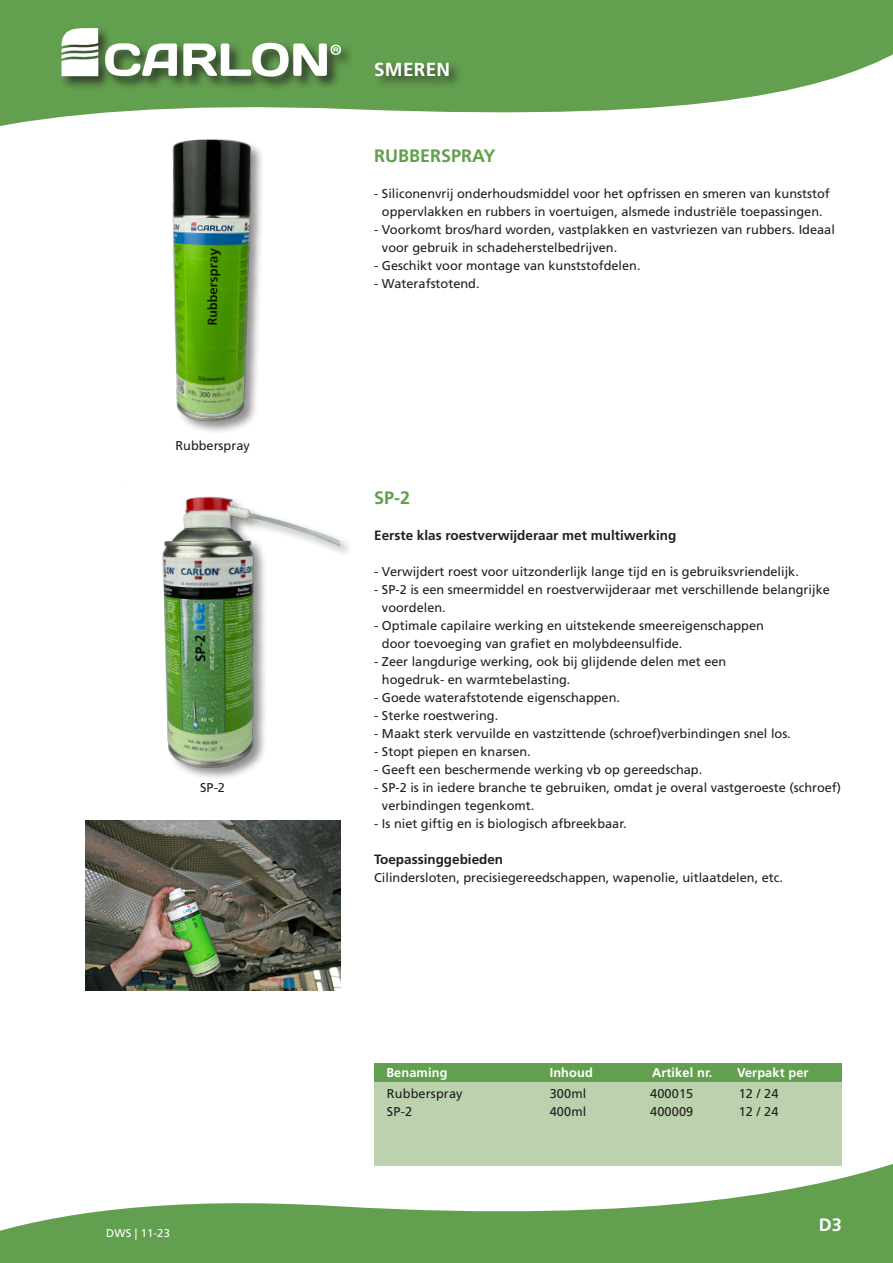
<style>
.page{position:relative;width:893px;height:1263px;background:#fff}
.page>*{position:absolute;margin:0;border:0;box-sizing:border-box;transform-origin:0 0}
.t1{font:700 18.9px "Frutiger LT Std";color:#fff}
.t2{font:700 18px "Frutiger LT Std";color:#629f4e}
.t3{font:700 18px "Frutiger LT Std";color:#fff}
.t4{font:700 13.5px "Frutiger LT Std";color:#231f20}
.art_omschr_plat{font:12.75px/18px "Frutiger LT Std";color:#231f20}
.t5{font:700 12.75px "Frutiger LT Std";letter-spacing:.01em;color:#fff}
.t6{font:11.25px "Frutiger LT Std";letter-spacing:.01em;color:#fff}
</style>
<div class="page">
<svg style="left:0;top:1164px;width:893px;height:99px;fill:#629f4e"></svg>
<svg style="left:0;top:0;width:893px;height:126px;fill:#629f4e"></svg>
<div style="left:374px;top:60px;width:89px;height:30px;background:#231f20;opacity:.75"></div>
<div style="left:60px;top:26px;width:294px;height:65px;background:#231f20;opacity:.75"></div>
<svg style="left:105px;top:43px;width:72px;height:33px"></svg>
<svg style="left:183px;top:43px;width:158px;height:34px"></svg>
<svg style="left:61px;top:28px;width:37px;height:48px"></svg>
<img style="left:172px;top:139px;width:90px;height:293px">
<img style="left:85px;top:496px;width:255px;height:325px">
<div style="left:374px;top:1063px;width:468px;height:102px;background:#bcd1ae"></div>
<div style="left:374px;top:1063px;width:468px;height:18px;background:#629f4e"></div>
<img style="left:85px;top:821px;width:255px;height:170px">
<p class="art_omschr_plat" style="left:175px;top:437px;width:76px">Rubberspray</p>
<p class="art_omschr_plat" style="left:200px;top:779px;width:26px">SP-2</p>
<p class="t6" style="left:106px;top:1226px;width:65px">DWS | 11-23</p>
<p class="t1" style="left:374px;top:58px;width:14px">SMEREN</p>
<p class="t2" style="left:374px;top:145px;width:123px">RUBBERSPRAY</p>
<p class="art_omschr_plat" style="left:374px;top:185px;width:457px;text-align:center">- Siliconenvrij onderhoudsmiddel voor het opfrissen en smeren van kunststof oppervlakken en rubbers in voertuigen, alsmede industriële toepassingen.</p>
<p class="art_omschr_plat" style="left:382px;top:221px;width:454px;text-indent:-8px">- Voorkomt bros/hard worden, vastplakken en vastvriezen van rubbers. Ideaal voor gebruik in schadeherstelbedrijven.</p>
<p class="art_omschr_plat" style="left:374px;top:257px;width:268px">- Geschikt voor montage van kunststofdelen.</p>
<p class="art_omschr_plat" style="left:374px;top:275px;width:107px">- Waterafstotend.</p>
<p class="t2" style="left:374px;top:487px;width:38px">SP-2</p>
<p class="t4" style="left:374px;top:527px;width:304px">Eerste klas roestverwijderaar met multiwerking</p>
<p class="art_omschr_plat" style="left:374px;top:563px;width:426px">- Verwijdert roest voor uitzonderlijk lange tijd en is gebruiksvriendelijk.</p>
<p class="art_omschr_plat" style="left:382px;top:581px;width:449px;text-indent:-8px">- SP-2 is een smeermiddel en roestverwijderaar met verschillende belangrijke voordelen.</p>
<p class="art_omschr_plat" style="left:382px;top:617px;width:383px;text-indent:-8px">- Optimale capilaire werking en uitstekende smeereigenschappen door toevoeging van grafiet en molybdeensulfide.</p>
<p class="art_omschr_plat" style="left:382px;top:653px;width:346px;text-indent:-8px">- Zeer langdurige werking, ook bij glijdende delen met een hogedruk- en warmtebelasting.</p>
<p class="art_omschr_plat" style="left:374px;top:689px;width:247px">- Goede waterafstotende eigenschappen.</p>
<p class="art_omschr_plat" style="left:374px;top:707px;width:125px">- Sterke roestwering.</p>
<p class="art_omschr_plat" style="left:374px;top:725px;width:418px">- Maakt sterk vervuilde en vastzittende (schroef)verbindingen snel los.</p>
<p class="art_omschr_plat" style="left:374px;top:743px;width:158px">- Stopt piepen en knarsen.</p>
<p class="art_omschr_plat" style="left:374px;top:761px;width:330px">- Geeft een beschermende werking vb op gereedschap.</p>
<p class="art_omschr_plat" style="left:382px;top:779px;width:461px;text-indent:-8px">- SP-2 is in iedere branche te gebruiken, omdat je overal vastgeroeste (schroef) verbindingen tegenkomt.</p>
<p class="art_omschr_plat" style="left:374px;top:815px;width:254px">- Is niet giftig en is biologisch afbreekbaar.</p>
<p class="t4" style="left:374px;top:851px;width:131px">Toepassinggebieden</p>
<p class="art_omschr_plat" style="left:374px;top:869px;width:410px">Cilindersloten, precisiegereedschappen, wapenolie, uitlaatdelen, etc.</p>
<p class="t5" style="left:386px;top:1065px;width:63px">Benaming</p>
<p class="t5" style="left:550px;top:1065px;width:45px">Inhoud</p>
<p class="t5" style="left:652px;top:1065px;width:62px">Artikel nr.</p>
<p class="t5" style="left:737px;top:1065px;width:73px">Verpakt per</p>
<p class="art_omschr_plat" style="left:387px;top:1085px;width:77px">Rubberspray</p>
<p class="art_omschr_plat" style="left:550px;top:1085px;width:38px">300ml</p>
<p class="art_omschr_plat" style="left:650px;top:1085px;width:45px">400015</p>
<p class="art_omschr_plat" style="left:739px;top:1085px;width:41px">12 / 24</p>
<p class="art_omschr_plat" style="left:387px;top:1103px;width:27px">SP-2</p>
<p class="art_omschr_plat" style="left:550px;top:1103px;width:38px">400ml</p>
<p class="art_omschr_plat" style="left:650px;top:1103px;width:45px">400009</p>
<p class="art_omschr_plat" style="left:739px;top:1103px;width:41px">12 / 24</p>
<p class="t3" style="left:819px;top:1214px;width:25px">D3</p>
</div>
